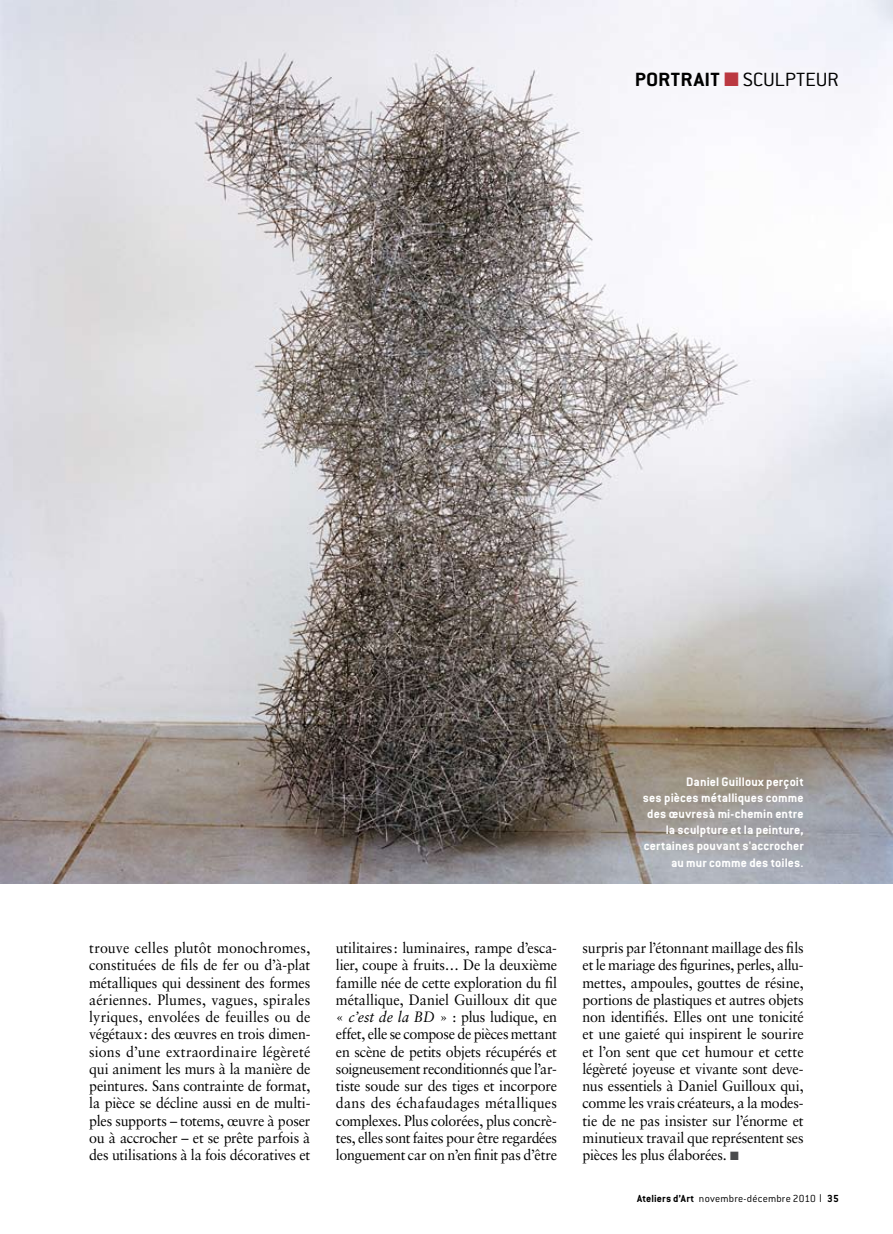
<style>
.page{position:relative;width:893px;height:1234px;background:#fff}
.page>*{position:absolute;margin:0;border:0;box-sizing:border-box;transform-origin:0 0}
.t1{font:300 21px "Conduit ITC";letter-spacing:-.01em;color:#000;scale:1.1 1}
.t2{font:15px/17.2px "Sabon LT Std";letter-spacing:-.02em;color:#000;text-align:justify;scale:.95 1}
.t3{font:700 13.5px/16.2px "Conduit ITC";letter-spacing:.01em;color:#fff;text-align:right}
.t4{font:300 11.25px "Conduit ITC";letter-spacing:.015em;color:#000}
.s1{font-weight:700}
.s2{color:#bb3841}
.s3{font-style:italic}
.s4{color:#4a4b4d}
</style>
<div class="page">
<img style="left:0;top:0;width:893px;height:883px">
<h1 class="t1" style="left:635px;top:68px;width:187px"><span class="s1">portrait</span> <span class="s2">■</span> sculpteur</h1>
<p class="t3" style="left:643px;top:772px;width:162px">Daniel Guilloux perçoit<br>ses pièces métalliques comme des œuvresà mi-chemin entre la sculpture et la peinture, certaines pouvant s'accrocher au mur comme des toiles.</p>
<p class="t2" style="left:89px;top:938px;width:234px">trouve celles plutôt monochromes, constituées de fils de fer ou d’à-plat métalliques qui dessinent des formes aériennes. Plumes, vagues, spirales lyriques, envolées de feuilles ou de végétaux: des œuvres en trois dimen&shy;sions d’une extraordinaire légèreté qui animent les murs à la manière de peintures. Sans contrainte de format, la pièce se décline aussi en de multi&shy;ples supports – totems, œuvre à poser ou à accrocher – et se prête parfois à des utilisations à la fois décoratives et</p>
<p class="t2" style="left:336px;top:938px;width:234px">utilitaires: luminaires, rampe d’esca&shy;lier, coupe à fruits… De la deuxième famille née de cette exploration du fil métallique, Daniel Guilloux dit que « <span class="s3">c’est de la BD</span> » : plus ludique, en effet, elle se compose de pièces mettant en scène de petits objets récupérés et soigneusement reconditionnés que l’ar&shy;tiste soude sur des tiges et incorpore dans des échafaudages métalliques complexes. Plus colorées, plus concrè&shy;tes, elles sont faites pour être regardées longuement car on n’en finit pas d’être</p>
<p class="t2" style="left:583px;top:938px;width:234px">surpris par l’étonnant maillage des fils et le mariage des figurines, perles, allu&shy;mettes, ampoules, gouttes de résine, portions de plastiques et autres objets non identifiés. Elles ont une tonicité et une gaieté qui inspirent le sourire et l’on sent que cet humour et cette légèreté joyeuse et vivante sont deve&shy;nus essentiels à Daniel Guilloux qui, comme les vrais créateurs, a la modes&shy;tie de ne pas insister sur l’énorme et minutieux travail que représentent ses pièces les plus élaborées. <span class="s4">■</span></p>
<p class="t4" style="left:637px;top:1192px;width:203px"><span class="s1">Ateliers d’Art</span> novembre-décembre 2010 ❘ <span class="s1">35</span></p>
</div>
